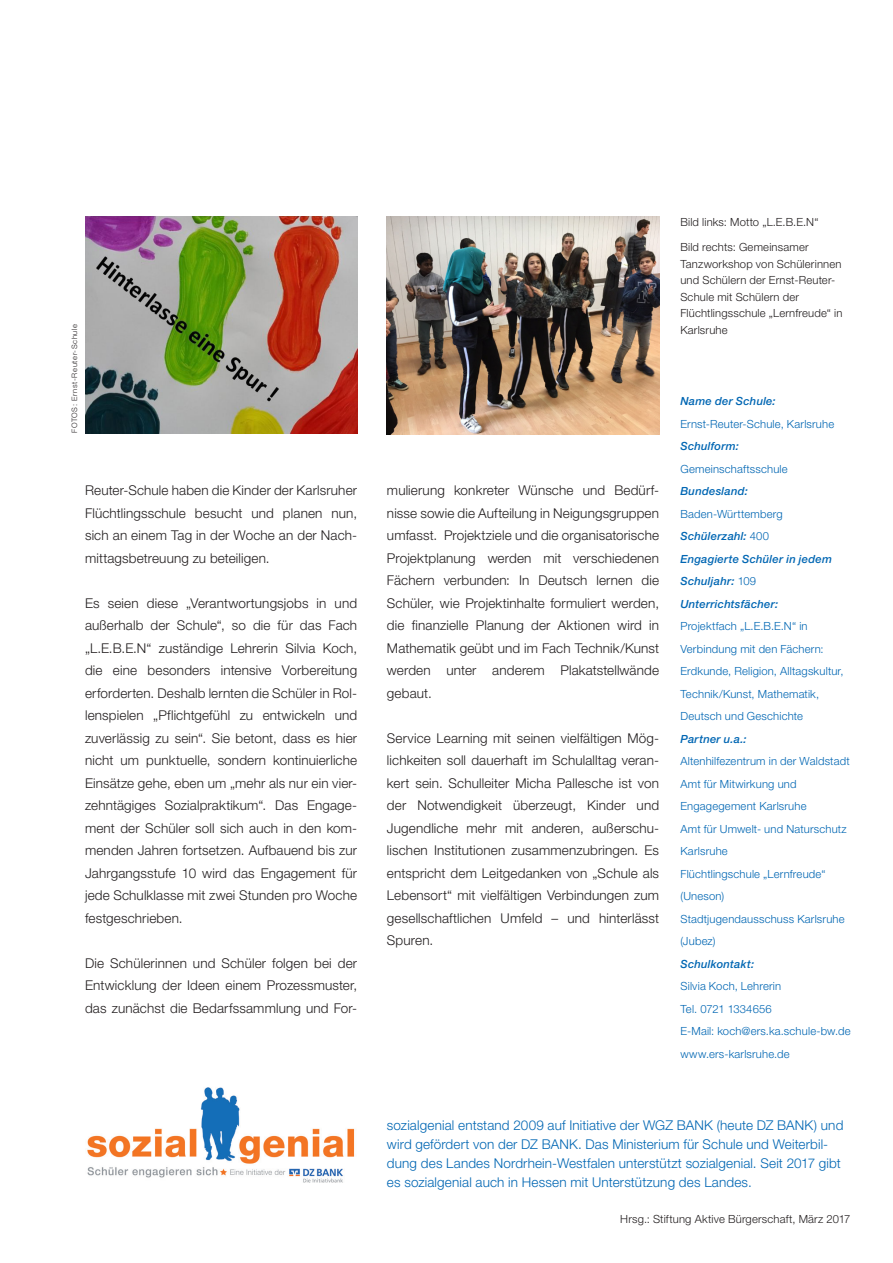
<style>
.page{position:relative;width:893px;height:1263px;background:#fff}
.page>*{position:absolute;margin:0;border:0;box-sizing:border-box;transform-origin:0 0}
.Grundtext_ohne_Einzu{font:300 13.5px/22.5px "Helvetica Neue LT Pro";letter-spacing:.01em;color:#231f20;text-align:justify}
.Rubrik{font:300 13.5px/19px "Helvetica Neue LT Pro";letter-spacing:.01em;color:#0166b3}
.t1{font:300 11.25px/22.5px "Helvetica Neue LT Pro";letter-spacing:.015em;color:#0166b3}
.t2{font:300 11.25px/16.5px "Helvetica Neue LT Pro";letter-spacing:.015em;color:#231f20}
.t3{font:italic 500 11.25px/22.5px "Helvetica Neue LT Pro";letter-spacing:.02em;color:#0166b3}
.t4{font:300 7.5px "Helvetica Neue LT Pro";letter-spacing:.09em;color:#231f20}
.s1{font-weight:300;font-style:normal}
</style>
<div class="page">
<img style="left:85px;top:216px;width:272px;height:218px">
<img style="left:87px;top:1087px;width:268px;height:96px">
<img style="left:387px;top:216px;width:272px;height:218px">
<p class="t4" style="left:70px;top:433px;width:111px;rotate:-90deg">FOTOS: Ernst-Reuter-Schule</p>
<p class="Grundtext_ohne_Einzu" style="left:85px;top:479px;width:274px">Reuter-Schule haben die Kinder der Karlsruher Flüchtlingsschule besucht und planen nun, sich an einem Tag in der Woche an der Nach&shy;mittagsbetreuung zu beteiligen.</p>
<p class="Grundtext_ohne_Einzu" style="left:85px;top:591px;width:274px">Es seien diese „Verantwortungsjobs in und außerhalb der Schule“, so die für das Fach „L.E.B.E.N“ zuständige Lehrerin Silvia Koch, die eine besonders intensive Vorbereitung erforderten. Deshalb lernten die Schüler in Rol&shy;lenspielen „Pflichtgefühl zu entwickeln und zuverlässig zu sein“. Sie betont, dass es hier nicht um punktuelle, sondern kontinuierliche Einsätze gehe, eben um „mehr als nur ein vier&shy;zehntägiges Sozialpraktikum“. Das Engage&shy;ment der Schüler soll sich auch in den kom&shy;menden Jahren fortsetzen. Aufbauend bis zur Jahrgangsstufe 10 wird das Engagement für jede Schulklasse mit zwei Stunden pro Woche festgeschrieben.</p>
<p class="Grundtext_ohne_Einzu" style="left:85px;top:951px;width:274px">Die Schülerinnen und Schüler folgen bei der Entwicklung der Ideen einem Prozessmuster, das zunächst die Bedarfssammlung und For-</p>
<p class="t2" style="left:680px;top:214px;width:140px">Bild links: Motto „L.E.B.E.N“</p>
<p class="t2" style="left:680px;top:239px;width:164px">Bild rechts: Gemeinsamer<br>Tanzworkshop von Schülerinnen und Schülern der Ernst-Reuter-<br>Schule mit Schülern der<br>Flüchtlingsschule „Lernfreude“ in<br>Karlsruhe</p>
<p class="Grundtext_ohne_Einzu" style="left:387px;top:479px;width:274px">mulierung konkreter Wünsche und Bedürf&shy;nisse sowie die Aufteilung in Neigungsgruppen umfasst. Projektziele und die organisatorische Projektplanung werden mit verschiedenen Fächern verbunden: In Deutsch lernen die Schüler, wie Projektinhalte formuliert werden, die finanzielle Planung der Aktionen wird in Mathematik geübt und im Fach Technik/Kunst werden unter anderem Plakatstellwände gebaut.</p>
<p class="Grundtext_ohne_Einzu" style="left:387px;top:726px;width:274px">Service Learning mit seinen vielfältigen Mög&shy;lichkeiten soll dauerhaft im Schulalltag veran&shy;kert sein. Schulleiter Micha Pallesche ist von der Notwendigkeit überzeugt, Kinder und Jugendliche mehr mit anderen, außerschu&shy;lischen Institutionen zusammenzubringen. Es entspricht dem Leitgedanken von „Schule als Lebensort“ mit vielfältigen Verbindungen zum gesellschaftlichen Umfeld – und hinterlässt Spuren.</p>
<p class="t3" style="left:680px;top:390px;width:97px">Name der Schule:</p>
<p class="t1" style="left:680px;top:412px;width:155px">Ernst-Reuter-Schule, Karlsruhe</p>
<p class="t3" style="left:680px;top:435px;width:60px">Schulform:</p>
<p class="t1" style="left:680px;top:457px;width:109px">Gemeinschaftsschule</p>
<p class="t3" style="left:680px;top:480px;width:69px">Bundesland:</p>
<p class="t1" style="left:680px;top:502px;width:104px">Baden-Württemberg</p>
<p class="t3" style="left:680px;top:525px;width:90px">Schülerzahl: <span class="s1">400</span></p>
<p class="t3" style="left:680px;top:547px;width:153px">Engagierte Schüler in jedem<br>Schuljahr: <span class="s1">109</span></p>
<p class="t3" style="left:680px;top:592px;width:99px">Unterrichtsfächer:</p>
<p class="t1" style="left:680px;top:615px;width:165px">Projektfach „L.E.B.E.N“ in<br>Verbindung mit den Fächern:<br>Erdkunde, Religion, Alltagskultur,<br>Technik/Kunst, Mathematik,<br>Deutsch und Geschichte</p>
<p class="t3" style="left:680px;top:727px;width:68px">Partner u.a.:</p>
<p class="t1" style="left:680px;top:750px;width:171px">Altenhilfezentrum in der Waldstadt</p>
<p class="t1" style="left:680px;top:772px;width:128px">Amt für Mitwirkung und<br>Engagegement Karlsruhe</p>
<p class="t1" style="left:680px;top:817px;width:168px">Amt für Umwelt- und Naturschutz<br>Karlsruhe</p>
<p class="t1" style="left:680px;top:862px;width:147px">Flüchtlingschule „Lernfreude“ (Uneson)</p>
<p class="t1" style="left:680px;top:907px;width:166px">Stadtjugendausschuss Karlsruhe (Jubez)</p>
<p class="t3" style="left:680px;top:952px;width:75px">Schulkontakt:</p>
<p class="t1" style="left:680px;top:975px;width:102px">Silvia Koch, Lehrerin</p>
<p class="t1" style="left:680px;top:997px;width:93px">Tel. 0721 1334656</p>
<p class="t1" style="left:680px;top:1020px;width:172px">E-Mail: koch@ers.ka.schule-bw.de</p>
<p class="t1" style="left:680px;top:1042px;width:111px">www.ers-karlsruhe.de</p>
<p class="Rubrik" style="left:387px;top:1116px;width:458px">sozialgenial entstand 2009 auf Initiative der WGZ BANK (heute DZ BANK) und wird gefördert von der DZ BANK. Das Ministerium für Schule und Weiterbil&shy;dung des Landes Nordrhein-Westfalen unterstützt sozialgenial. Seit 2017 gibt es sozialgenial auch in Hessen mit Unterstützung des Landes.</p>
<p class="t2" style="left:620px;top:1211px;width:232px">Hrsg.: Stiftung Aktive Bürgerschaft, März 2017</p>
</div>
